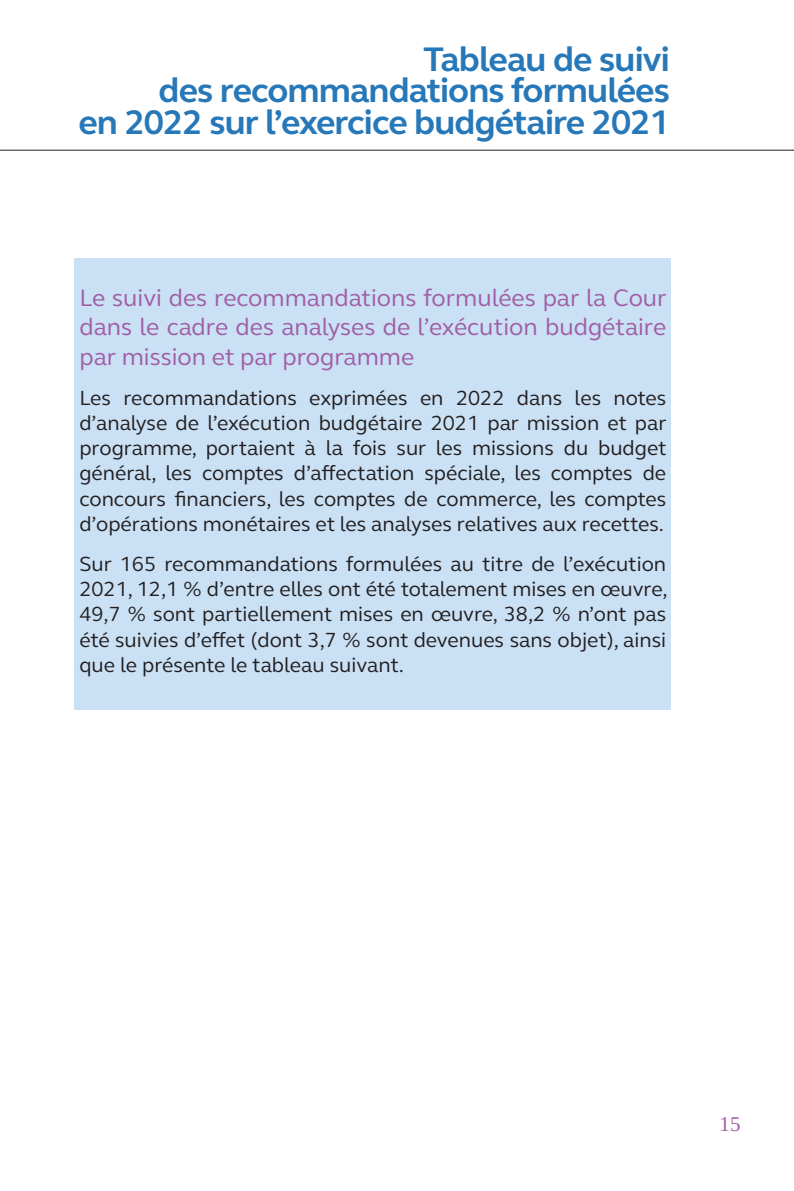
<style>
.page{position:relative;width:794px;height:1191px;background:#fff}
.page>*{position:absolute;margin:0;border:0;box-sizing:border-box;transform-origin:0 0}
.En-Tête_page_Impaire{font:700 35px/31.5px "FS Elliot";letter-spacing:-.025em;color:#2778b9;text-align:right}
.Texte{font:24.5px/29.4px "FS Elliot";color:#a05ea6;text-align:justify}
.Texte-2{font:21px/25.2px "FS Elliot";color:#231f20;text-align:justify}
.t1{font:21px "Liberation Serif";color:#a05ea6}
</style>
<div class="page">
<hr style="left:0;top:150px;width:794px;height:1px;background:#231f20">
<div style="left:74px;top:258px;width:597px;height:451px;background:#cae0f4"></div>
<p class="En-Tête_page_Impaire" style="left:79px;top:43px;width:593px">Tableau de suivi<br>des recommandations formulées<br>en 2022 sur l’exercice budgétaire 2021</p>
<p class="Texte" style="left:79px;top:282px;width:589px">Le suivi des recommandations formulées par la Cour dans le cadre des analyses de l’exécution budgétaire par mission et par programme</p>
<p class="Texte-2" style="left:79px;top:384px;width:588px">Les recommandations exprimées en 2022 dans les notes d’analyse de l’exécution budgétaire 2021 par mission et par programme, portaient à la fois sur les missions du budget général, les comptes d’affectation spéciale, les comptes de concours financiers, les comptes de commerce, les comptes d’opérations monétaires et les analyses relatives aux recettes.</p>
<p class="Texte-2" style="left:79px;top:550px;width:589px">Sur 165 recommandations formulées au titre de l’exécution 2021, 12,1 % d’entre elles ont été totalement mises en œuvre, 49,7 % sont partiellement mises en œuvre, 38,2 % n’ont pas été suivies d’effet (dont 3,7 % sont devenues sans objet), ainsi que le présente le tableau suivant.</p>
<p class="t1" style="left:719px;top:1110px;width:22px">15</p>
</div>
